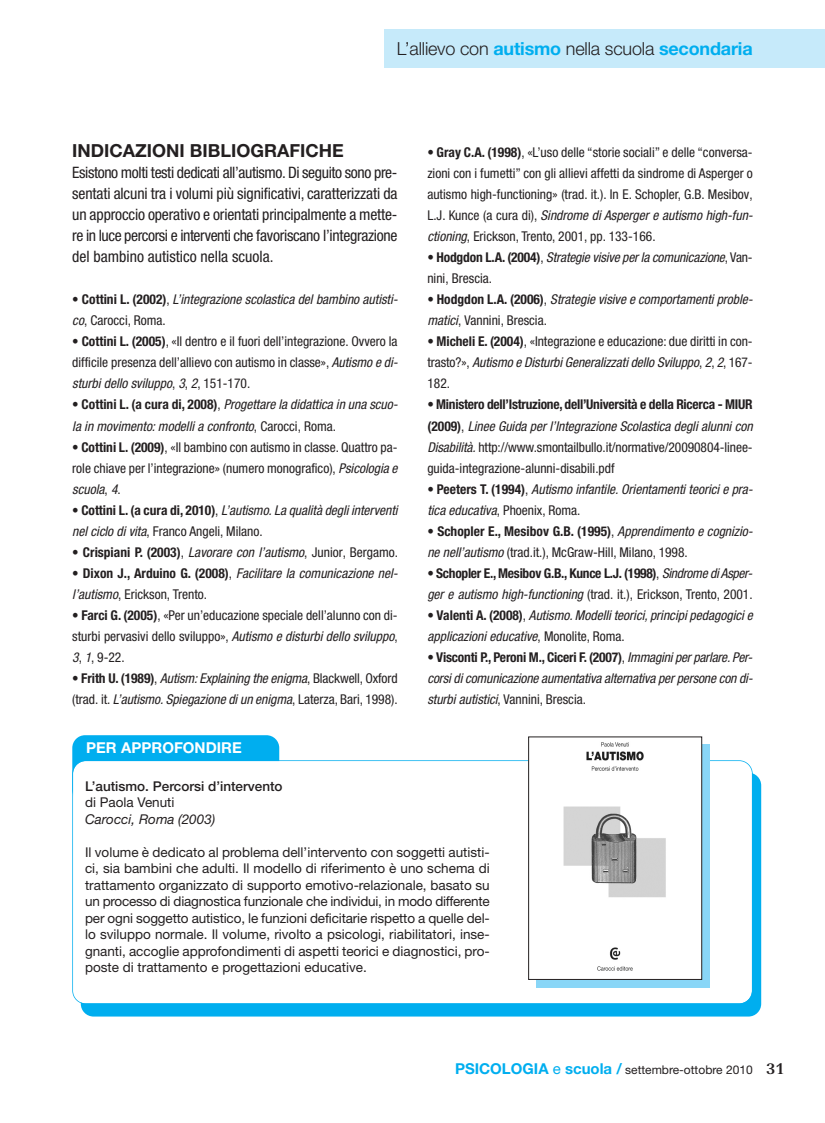
<style>
.page{position:relative;width:825px;height:1123px;background:#fff}
.page>*{position:absolute;margin:0;border:0;box-sizing:border-box;transform-origin:0 0}
.t1{font:300 18px "Helvetica Neue LT Std";letter-spacing:-.01em;color:#231f20}
.t2{font:700 18px "Helvetica Neue LT Std";color:#231f20}
.t3{font:condensed 15.75px/21px "Helvetica Neue LT Std";color:#231f20;text-align:justify}
.t4{font:700 15px "Helvetica Neue LT Std";color:#fff}
.t5{font:condensed 13.5px/21px "Helvetica Neue LT Std";color:#231f20;text-align:justify;scale:.96 1}
.t6{font:italic condensed 13.5px/21px "Helvetica Neue LT Std";color:#231f20}
.t7{font:13.5px/16.5px "Helvetica Neue LT Std";color:#231f20;text-align:justify}
.t8{font:500 13.5px "Helvetica Neue LT Std";color:#231f20}
.t9{font:italic 13.5px "Helvetica Neue LT Std";color:#231f20}
.t10{font:12px "Helvetica Neue LT Std";color:#231f20}
.s1{font-weight:700;color:#00aeef}
.s2{font-style:normal}
.s3{font-weight:700;font-style:normal}
.s4{font-weight:700}
.s5{font-style:italic}
.s6{font-weight:700;font-size:15px;color:#00aeef}
.s7{font-size:15px;color:#00aeef}
.s8{font-family:"Versailles LT Std";font-weight:700;font-size:15px}
</style>
<div class="page">
<div style="left:81px;top:772px;width:680px;height:244px;background:#00aeef;border-radius:13px"></div>
<div style="left:72px;top:735px;width:207px;height:67px;background:#00aeef;border-radius:13px"></div>
<div style="left:73px;top:761px;width:679px;height:242px;background:#fff;border-radius:13px"></div>
<div style="left:72px;top:760px;width:681px;height:244px;border:2px solid #00aeef;border-radius:14px"></div>
<div style="left:536px;top:744px;width:174px;height:243px;background:#89d6f7"></div>
<div style="left:529px;top:737px;width:173px;height:242px;background:#fff"></div>
<img style="left:563px;top:742px;width:103px;height:229px">
<div style="left:528px;top:736px;width:174px;height:243px;border:1px solid #231f20"></div>
<div style="left:385px;top:30px;width:440px;height:38px;background:#c6eafa"></div>
<h1 class="t1" style="left:397px;top:43px;width:357px">L’allievo con <span class="s1">autismo</span> nella scuola <span class="s1">secondaria</span></h1>
<h1 class="t2" style="left:72px;top:144px;width:273px">INDICAZIONI BIBLIOGRAFICHE</h1>
<p class="t3" style="left:72px;top:164px;width:327px">Esistono molti testi dedicati all’autismo. Di seguito sono pre&shy;sentati alcuni tra i volumi più significativi, caratterizzati da un approccio operativo e orientati principalmente a mette&shy;re in luce percorsi e interventi che favoriscano l’integrazione del bambino autistico nella scuola.</p>
<p class="t6" style="left:72px;top:290px;width:325px"><span class="s2">•</span> <span class="s3">Cottini L. (2002)</span><span class="s2">,</span> L’integrazione scolastica del bambino autisti&shy;co<span class="s2">, Carocci, Roma.</span></p>
<p class="t5" style="left:72px;top:332px;width:340px">• <span class="s4">Cottini L. (2005)</span>, «Il dentro e il fuori dell’integrazione. Ovvero la difficile presenza dell’allievo con autismo in classe», <span class="s5">Autismo e di&shy;sturbi dello sviluppo</span>, <span class="s5">3</span>, <span class="s5">2</span>, 151-170.</p>
<p class="t6" style="left:72px;top:395px;width:325px"><span class="s2">•</span> <span class="s3">Cottini L. (a cura di, 2008)</span><span class="s2">,</span> Progettare la didattica in una scuo&shy;la in movimento: modelli a confronto<span class="s2">, Carocci, Roma.</span></p>
<p class="t5" style="left:72px;top:437px;width:340px">• <span class="s4">Cottini L. (2009)</span>, «Il bambino con autismo in classe. Quattro pa&shy;role chiave per l’integrazione» (numero monografico), <span class="s5">Psicologia e scuola</span>, <span class="s5">4</span>.</p>
<p class="t6" style="left:72px;top:500px;width:327px"><span class="s2">•</span> <span class="s3">Cottini L. (a cura di, 2010)</span><span class="s2">,</span> L’autismo. La qualità degli interventi nel ciclo di vita<span class="s2">, Franco Angeli, Milano.</span></p>
<p class="t6" style="left:72px;top:542px;width:327px"><span class="s2">•</span> <span class="s3">Crispiani P. (2003)</span><span class="s2">,</span> Lavorare con l’autismo<span class="s2">, Junior, Bergamo.</span></p>
<p class="t6" style="left:72px;top:563px;width:325px"><span class="s2">•</span> <span class="s3">Dixon J., Arduino G. (2008)</span><span class="s2">,</span> Facilitare la comunicazione nel&shy;l’autismo<span class="s2">, Erickson, Trento.</span></p>
<p class="t5" style="left:72px;top:605px;width:340px">• <span class="s4">Farci G. (2005)</span>, «Per un’educazione speciale dell’alunno con di&shy;sturbi pervasivi dello sviluppo», <span class="s5">Autismo e disturbi dello sviluppo</span>, <span class="s5">3</span>, <span class="s5">1</span>, 9-22.</p>
<p class="t6" style="left:72px;top:668px;width:327px"><span class="s2">•</span> <span class="s3">Frith U. (1989)</span><span class="s2">,</span> Autism: Explaining the enigma<span class="s2">, Blackwell, Oxford (trad. it.</span> L’autismo. Spiegazione di un enigma<span class="s2">, Laterza, Bari, 1998).</span></p>
<p class="t5" style="left:427px;top:143px;width:340px">• <span class="s4">Gray C.A. (1998)</span>, «L’uso delle “storie sociali” e delle “conversa&shy;zioni con i fumetti” con gli allievi affetti da sindrome di Asperger o autismo high-functioning» (trad. it.). In E. Schopler, G.B. Mesibov, L.J. Kunce (a cura di), <span class="s5">Sindrome di Asperger e autismo high-fun&shy;ctioning</span>, Erickson, Trento, 2001, pp. 133-166.</p>
<p class="t6" style="left:427px;top:248px;width:327px"><span class="s2">•</span> <span class="s3">Hodgdon L.A. (2004)</span><span class="s2">,</span> Strategie visive per la comunicazione<span class="s2">, Van&shy;nini, Brescia.</span></p>
<p class="t6" style="left:427px;top:290px;width:325px"><span class="s2">•</span> <span class="s3">Hodgdon L.A. (2006)</span><span class="s2">,</span> Strategie visive e comportamenti proble&shy;matici<span class="s2">, Vannini, Brescia.</span></p>
<p class="t5" style="left:427px;top:332px;width:340px">• <span class="s4">Micheli E. (2004)</span>, «Integrazione e educazione: due diritti in con&shy;trasto?», <span class="s5">Autismo e Disturbi Generalizzati dello Sviluppo</span>, <span class="s5">2</span>, <span class="s5">2</span>, 167- 182.</p>
<p class="t5" style="left:427px;top:395px;width:340px">• <span class="s4">Ministero dell’Istruzione, dell’Università e della Ricerca - MIUR (2009)</span>, <span class="s5">Linee Guida per l’Integrazione Scolastica degli alunni con Disabilità.</span> http://www.smontailbullo.it/normative/20090804-linee&shy;guida-integrazione-alunni-disabili.pdf</p>
<p class="t6" style="left:427px;top:479px;width:325px"><span class="s2">•</span> <span class="s3">Peeters T. (1994)</span><span class="s2">,</span> Autismo infantile. Orientamenti teorici e pra&shy;tica educativa<span class="s2">, Phoenix, Roma.</span></p>
<p class="t5" style="left:427px;top:521px;width:339px">• <span class="s4">Schopler E., Mesibov G.B. (1995)</span>, <span class="s5">Apprendimento e cognizio&shy;ne nell’autismo</span> (trad.it.), McGraw-Hill, Milano, 1998.</p>
<p class="t6" style="left:427px;top:563px;width:327px"><span class="s2">•</span> <span class="s3">Schopler E., Mesibov G.B., Kunce L.J. (1998)</span><span class="s2">,</span> Sindrome di Asper&shy;ger e autismo high-functioning <span class="s2">(trad. it.), Erickson, Trento, 2001.</span></p>
<p class="t6" style="left:427px;top:605px;width:327px"><span class="s2">•</span> <span class="s3">Valenti A. (2008)</span><span class="s2">,</span> Autismo. Modelli teorici, principi pedagogici e applicazioni educative<span class="s2">, Monolite, Roma.</span></p>
<p class="t6" style="left:427px;top:647px;width:325px;text-align:justify"><span class="s2">•</span> <span class="s3">Visconti P., Peroni M., Ciceri F. (2007)</span><span class="s2">,</span> Immagini per parlare. Per&shy;corsi di comunicazione aumentativa alternativa per persone con di&shy;sturbi autistici<span class="s2">, Vannini, Brescia.</span></p>
<p class="t4" style="left:86px;top:742px;width:157px">PER APPROFONDIRE</p>
<p class="t8" style="left:85px;top:781px;width:199px">L’autismo. Percorsi d’intervento</p>
<p class="t7" style="left:85px;top:795px;width:91px">di Paola Venuti</p>
<p class="t9" style="left:85px;top:814px;width:132px">Carocci, Roma (2003)</p>
<p class="t7" style="left:85px;top:845px;width:406px">Il volume è dedicato al problema dell’intervento con soggetti autisti&shy;ci, sia bambini che adulti. Il modello di riferimento è uno schema di trattamento organizzato di supporto emotivo-relazionale, basato su un processo di diagnostica funzionale che individui, in modo differente per ogni soggetto autistico, le funzioni deficitarie rispetto a quelle del&shy;lo sviluppo normale. Il volume, rivolto a psicologi, riabilitatori, inse&shy;gnanti, accoglie approfondimenti di aspetti teorici e diagnostici, pro&shy;poste di trattamento e progettazioni educative.</p>
<p class="t10" style="left:455px;top:1065px;width:331px"><span class="s6">PSICOLOGIA</span> <span class="s7">e</span> <span class="s6">scuola /</span> settembre-ottobre 2010 <span class="s8">31</span></p>
</div>
